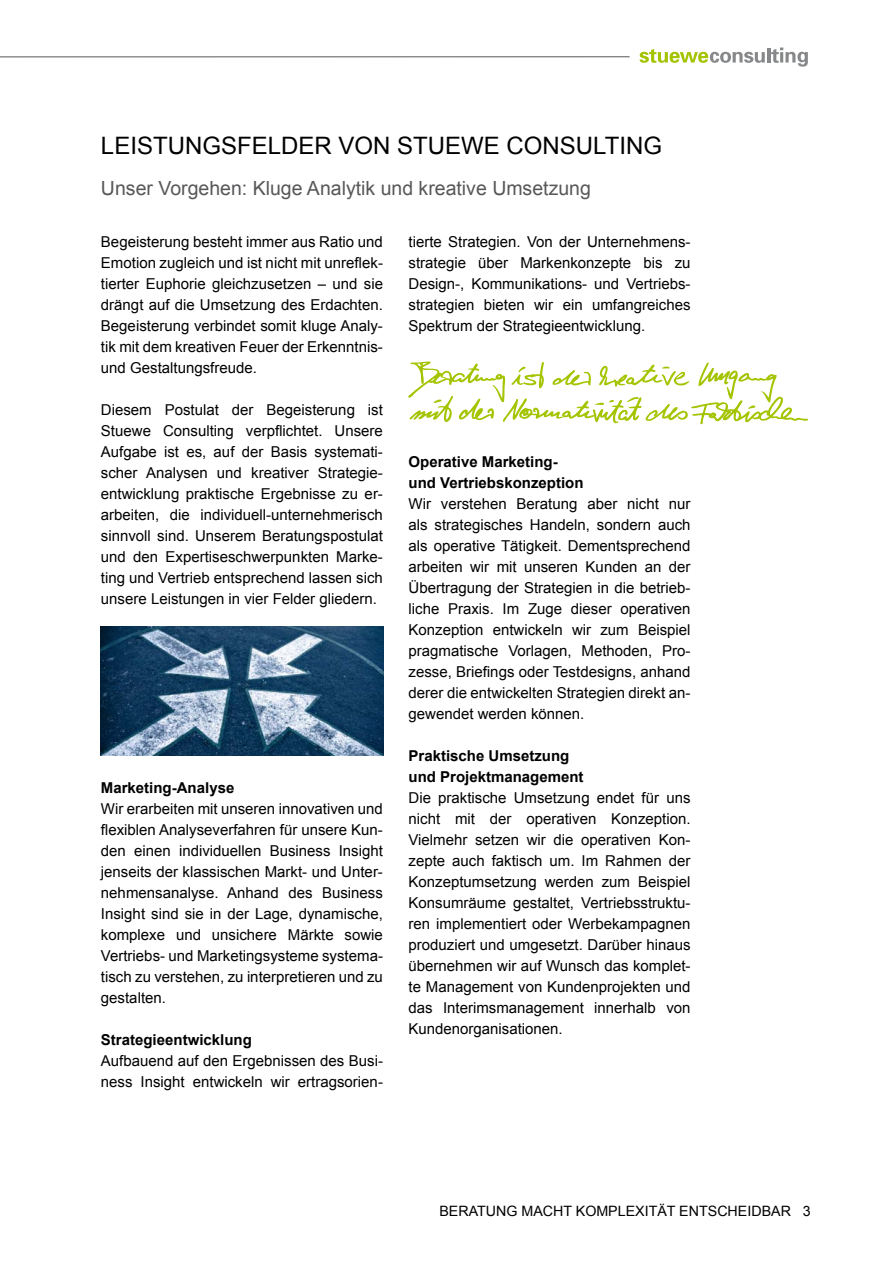
<style>
.page{position:relative;width:893px;height:1263px;background:#fff}
.page>*{position:absolute;margin:0;border:0;box-sizing:border-box;transform-origin:0 0}
.t1{font:24px "Arial";color:#000}
.t2{font:19.5px "Arial";color:#58585a}
.t3{font:15px/21px "Arial";color:#000;text-align:justify}
.t4{font:700 15px/21px "Arial";color:#000}
.t5{font:14.25px "Arial";color:#000}
</style>
<div class="page">
<img style="left:101px;top:626px;width:282px;height:130px">
<hr style="left:0;top:56px;width:630px;height:1px;background:#58585a">
<svg style="left:640px;top:49px;width:125px;height:14px"></svg>
<hr style="left:767px;top:48px;width:3px;height:15px;background:#87888a">
<svg style="left:771px;top:48px;width:37px;height:19px"></svg>
<svg style="left:408px;top:361px;width:400px;height:63px"></svg>
<h1 class="t1" style="left:101px;top:129px;width:562px">LEISTUNGSFELDER VON STUEWE CONSULTING</h1>
<h2 class="t2" style="left:101px;top:176px;width:491px">Unser Vorgehen: Kluge Analytik und kreative Umsetzung</h2>
<p class="t3" style="left:101px;top:231px;width:284px">Begeisterung besteht immer aus Ratio und Emotion zugleich und ist nicht mit unreflek&shy;tierter Euphorie gleichzusetzen – und sie drängt auf die Umsetzung des Erdachten.<br>Begeisterung verbindet somit kluge Analy&shy;tik mit dem kreativen Feuer der Erkenntnis&shy;und Gestaltungsfreude.</p>
<p class="t3" style="left:101px;top:399px;width:283px">Diesem Postulat der Begeisterung ist Stuewe Consulting verpflichtet. Unsere Aufgabe ist es, auf der Basis systemati&shy;scher Analysen und kreativer Strategie&shy;entwicklung praktische Ergebnisse zu er&shy;arbeiten, die individuell-unternehmerisch sinnvoll sind. Unserem Beratungspostulat und den Expertiseschwerpunkten Marke&shy;ting und Vertrieb entsprechend lassen sich unsere Leistungen in vier Felder gliedern.</p>
<p class="t3" style="left:408px;top:231px;width:284px">tierte Strategien. Von der Unternehmens&shy;strategie über Markenkonzepte bis zu Design-, Kommunikations- und Vertriebs&shy;strategien bieten wir ein umfangreiches Spektrum der Strategieentwicklung.</p>
<p class="t4" style="left:408px;top:452px;width:177px">Operative Marketing&shy;und Vertriebskonzeption</p>
<p class="t3" style="left:408px;top:494px;width:284px">Wir verstehen Beratung aber nicht nur als strategisches Handeln, sondern auch als operative Tätigkeit. Dementsprechend arbeiten wir mit unseren Kunden an der Übertragung der Strategien in die betrieb&shy;liche Praxis. Im Zuge dieser operativen Konzeption entwickeln wir zum Beispiel pragmatische Vorlagen, Methoden, Pro&shy;zesse, Briefings oder Testdesigns, anhand derer die entwickelten Strategien direkt an&shy;gewendet werden können.</p>
<p class="t4" style="left:408px;top:746px;width:177px">Praktische Umsetzung und Projektmanagement</p>
<p class="t3" style="left:408px;top:788px;width:283px">Die praktische Umsetzung endet für uns nicht mit der operativen Konzeption.<br>Vielmehr setzen wir die operativen Kon&shy;zepte auch faktisch um. Im Rahmen der Konzeptumsetzung werden zum Beispiel Konsumräume gestaltet, Vertriebsstruktu&shy;ren implementiert oder Werbekampagnen produziert und umgesetzt. Darüber hinaus übernehmen wir auf Wunsch das komplet&shy;te Management von Kundenprojekten und das Interimsmanagement innerhalb von Kundenorganisationen.</p>
<p class="t4" style="left:101px;top:777px;width:135px">Marketing-Analyse</p>
<p class="t3" style="left:101px;top:798px;width:283px">Wir erarbeiten mit unseren innovativen und flexiblen Analyseverfahren für unsere Kun&shy;den einen individuellen Business Insight jenseits der klassischen Markt- und Unter&shy;nehmensanalyse. Anhand des Business Insight sind sie in der Lage, dynamische, komplexe und unsichere Märkte sowie Vertriebs- und Marketingsysteme systema&shy;tisch zu verstehen, zu interpretieren und zu gestalten.</p>
<p class="t4" style="left:101px;top:1029px;width:152px">Strategieentwicklung</p>
<p class="t3" style="left:101px;top:1050px;width:283px">Aufbauend auf den Ergebnissen des Busi&shy;ness Insight entwickeln wir ertragsorien-</p>
<p class="t5" style="left:439px;top:1201px;width:373px">BERATUNG MACHT KOMPLEXITÄT ENTSCHEIDBAR 3</p>
</div>
